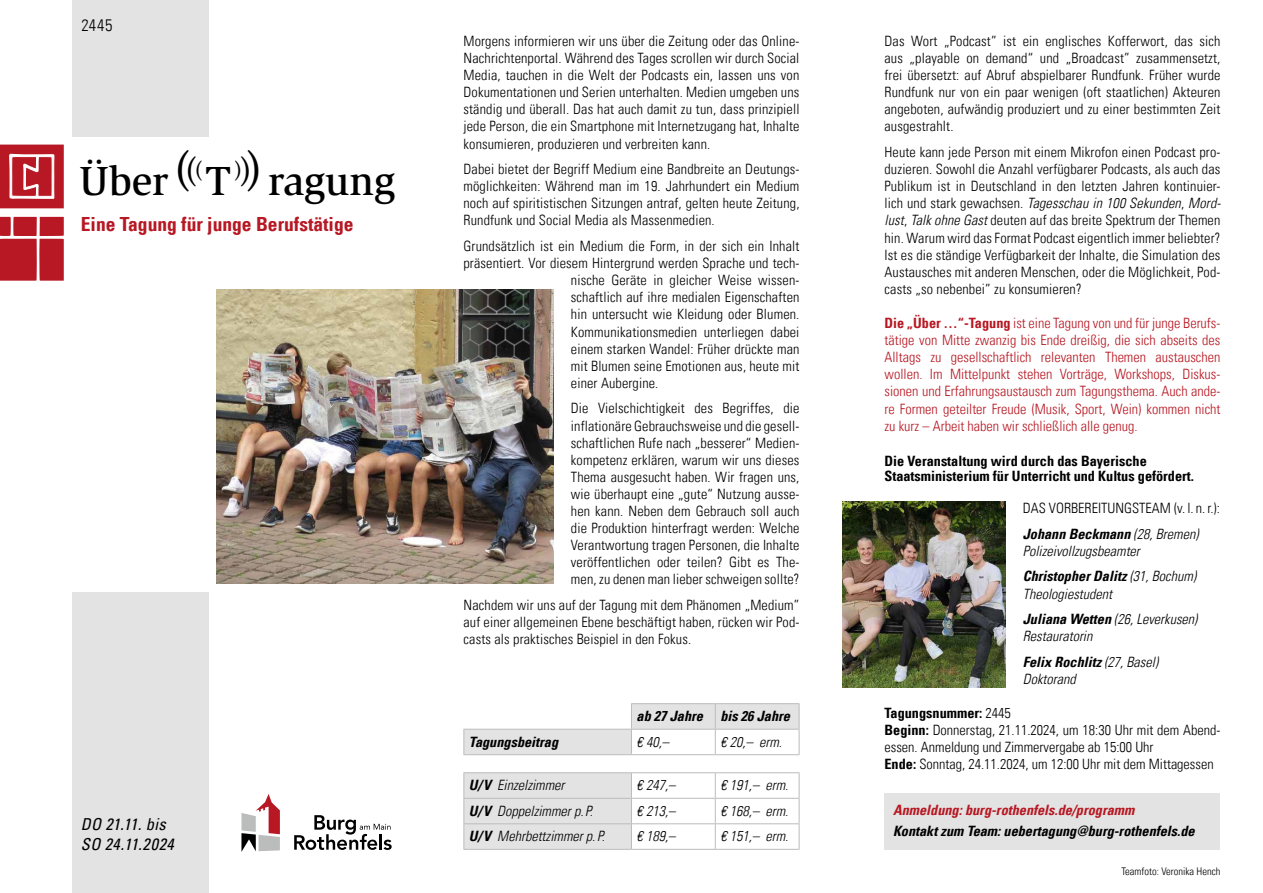
<style>
.page{position:relative;width:1263px;height:893px;background:#fff}
.page>*{position:absolute;margin:0;border:0;box-sizing:border-box;transform-origin:0 0}
.t1{font:500 41.85px "Slimbach";letter-spacing:-.005em;color:#000}
.t2{font:21.6px "Palatino";color:#000}
.t3{font:700 condensed 19.5px "Univers LT";color:#b71823}
.t4{font:italic condensed 16.5px/19.5px "Univers LT";letter-spacing:.02em;color:#000}
.t5{font:300 condensed 16.5px "Univers LT";color:#000}
.t6{font:300 condensed 14.25px/17.1px "Univers LT";letter-spacing:.01em;color:#000;text-align:justify}
.t7{font:300 condensed 14.25px/17.1px "Univers LT";color:#b71823;text-align:justify}
.t8{font:italic 300 condensed 14.25px/25.7px "Univers LT";color:#000}
.t9{font:700 condensed 14.25px/15px "Univers LT";color:#000}
.t10{font:italic 700 condensed 14.25px "Univers LT";color:#000}
.t11{font:italic 700 condensed 14.25px "Univers LT";color:#b71823}
.t12{font:300 condensed 10.5px "Univers LT";color:#000}
.s1{font-size:32.4px}
.s2{font-size:44.55px}
.s3{font-weight:700}
.s4{font-style:italic}
.s5{font-weight:700;font-style:italic}
</style>
<div class="page">
<div style="left:72px;top:0;width:136px;height:136px;background:#e3e3e3"></div>
<svg style="left:0;top:145px;width:64px;height:136px;background:#c4424b"></svg>
<div style="left:884px;top:793px;width:336px;height:57px;background:#e3e3e3"></div>
<img style="left:217px;top:289px;width:337px;height:295px">
<svg style="left:294px;top:815px;width:98px;height:35px"></svg>
<svg style="left:241px;top:794px;width:39px;height:58px"></svg>
<svg style="left:463px;top:704px;width:337px;height:51px"></svg>
<hr style="left:631px;top:703px;width:84px;height:1px;background:#bbbcbc">
<hr style="left:715px;top:703px;width:84px;height:1px;background:#bbbcbc">
<hr style="left:463px;top:729px;width:168px;height:1px;background:#bbbcbc">
<hr style="left:631px;top:729px;width:84px;height:1px;background:#bbbcbc">
<hr style="left:715px;top:729px;width:84px;height:1px;background:#bbbcbc">
<hr style="left:463px;top:754px;width:168px;height:1px;background:#bbbcbc">
<hr style="left:631px;top:754px;width:84px;height:1px;background:#bbbcbc">
<hr style="left:715px;top:754px;width:84px;height:1px;background:#bbbcbc">
<hr style="left:631px;top:798px;width:84px;height:1px;background:#bbbcbc">
<hr style="left:715px;top:798px;width:84px;height:1px;background:#bbbcbc">
<hr style="left:631px;top:823px;width:84px;height:1px;background:#bbbcbc">
<svg style="left:463px;top:773px;width:169px;height:76px;background:#e1e1e1"></svg>
<hr style="left:715px;top:823px;width:84px;height:1px;background:#bbbcbc">
<svg style="left:715px;top:773px;width:1px;height:76px"></svg>
<svg style="left:799px;top:773px;width:1px;height:76px"></svg>
<hr style="left:463px;top:849px;width:168px;height:1px;background:#bbbcbc">
<hr style="left:631px;top:849px;width:84px;height:1px;background:#bbbcbc">
<hr style="left:715px;top:849px;width:84px;height:1px;background:#bbbcbc">
<hr style="left:463px;top:772px;width:168px;height:1px;background:#bbbcbc">
<hr style="left:631px;top:772px;width:84px;height:1px;background:#bbbcbc">
<hr style="left:715px;top:772px;width:84px;height:1px;background:#bbbcbc">
<div style="left:72px;top:592px;width:136px;height:301px;background:#e3e3e3"></div>
<img style="left:842px;top:502px;width:164px;height:185px">
<p class="t5" style="left:82px;top:16px;width:32px">2445</p>
<h2 class="t2" style="left:234px;top:152px;width:28px">)<span class="s1">)</span><span class="s2">)</span></h2>
<h1 class="t1" style="left:80px;top:155px;width:317px">Über T ragung</h1>
<h3 class="t3" style="left:81px;top:212px;width:274px">Eine Tagung für junge Berufstätige</h3>
<p class="t4" style="left:81px;top:814px;width:94px">DO 21.11. bis<br>SO 24.11.2024</p>
<p class="t6" style="left:463px;top:32px;width:337px">Morgens informieren wir uns über die Zeitung oder das Online-Nachrichtenportal. Während des Tages scrollen wir durch Social Media, tauchen in die Welt der Podcasts ein, lassen uns von Dokumentationen und Serien unterhalten. Medien umgeben uns ständig und überall. Das hat auch damit zu tun, dass prinzipiell jede Person, die ein Smartphone mit Internetzugang hat, Inhalte konsumieren, produzieren und verbreiten kann.</p>
<p class="t6" style="left:463px;top:161px;width:337px">Dabei bietet der Begriff Medium eine Bandbreite an Deutungs&shy;möglichkeiten: Während man im 19. Jahrhundert ein Medium noch auf spiritistischen Sitzungen antraf, gelten heute Zeitung, Rundfunk und Social Media als Massenmedien.</p>
<p class="t6" style="left:463px;top:237px;width:337px">Grundsätzlich ist ein Medium die Form, in der sich ein Inhalt</p>
<p class="t6" style="left:463px;top:255px;width:337px">präsentiert. Vor diesem Hintergrund werden Sprache und tech-</p>
<p class="t6" style="left:571px;top:272px;width:230px">nische Geräte in gleicher Weise wissen-</p>
<p class="t6" style="left:571px;top:289px;width:230px">schaftlich auf ihre medialen Eigenschaften</p>
<p class="t6" style="left:571px;top:306px;width:230px">hin untersucht wie Kleidung oder Blumen.</p>
<p class="t6" style="left:571px;top:323px;width:230px">Kommunikationsmedien unterliegen dabei</p>
<p class="t6" style="left:571px;top:340px;width:230px">einem starken Wandel: Früher drückte man</p>
<p class="t6" style="left:571px;top:357px;width:230px">mit Blumen seine Emotionen aus, heute mit</p>
<p class="t6" style="left:571px;top:374px;width:89px">einer Aubergine.</p>
<p class="t6" style="left:571px;top:400px;width:230px">Die Vielschichtigkeit des Begriffes, die inflationäre Gebrauchsweise und die gesell&shy;schaftlichen Rufe nach „besserer“ Medien&shy;kompetenz erklären, warum wir uns dieses Thema ausgesucht haben. Wir fragen uns, wie überhaupt eine „gute“ Nutzung ausse&shy;hen kann. Neben dem Gebrauch soll auch die Produktion hinterfragt werden: Welche Verantwortung tragen Personen, die Inhalte veröffentlichen oder teilen? Gibt es The&shy;men, zu denen man lieber schweigen sollte?</p>
<p class="t6" style="left:463px;top:596px;width:337px">Nachdem wir uns auf der Tagung mit dem Phänomen „Medium” auf einer allgemeinen Ebene beschäftigt haben, rücken wir Pod&shy;casts als praktisches Beispiel in den Fokus.</p>
<p class="t10" style="left:636px;top:707px;width:155px">ab 27 Jahre bis 26 Jahre</p>
<p class="t10" style="left:469px;top:733px;width:91px">Tagungsbeitrag</p>
<p class="t8" style="left:636px;top:729px;width:34px">€ 40,–</p>
<p class="t8" style="left:720px;top:729px;width:63px">€ 20,– erm.</p>
<p class="t8" style="left:469px;top:772px;width:97px"><span class="s3">U/V</span> Einzelzimmer</p>
<p class="t8" style="left:636px;top:772px;width:40px">€ 247,–</p>
<p class="t8" style="left:720px;top:772px;width:70px">€ 191,– erm.</p>
<p class="t8" style="left:469px;top:798px;width:125px"><span class="s3">U/V</span> Doppelzimmer p. P.</p>
<p class="t8" style="left:636px;top:798px;width:40px">€ 213,–</p>
<p class="t8" style="left:720px;top:798px;width:70px">€ 168,– erm.</p>
<p class="t8" style="left:469px;top:823px;width:137px"><span class="s3">U/V</span> Mehrbettzimmer p. P.</p>
<p class="t8" style="left:636px;top:823px;width:40px">€ 189,–</p>
<p class="t8" style="left:720px;top:823px;width:70px">€ 151,– erm.</p>
<p class="t6" style="left:884px;top:32px;width:337px">Das Wort „Podcast” ist ein englisches Kofferwort, das sich aus „playable on demand“ und „Broadcast” zusammensetzt, frei übersetzt: auf Abruf abspielbarer Rundfunk. Früher wurde Rundfunk nur von ein paar wenigen (oft staatlichen) Akteuren angeboten, aufwändig produziert und zu einer bestimmten Zeit ausgestrahlt.</p>
<p class="t6" style="left:884px;top:143px;width:338px">Heute kann jede Person mit einem Mikrofon einen Podcast pro&shy;duzieren. Sowohl die Anzahl verfügbarer Podcasts, als auch das Publikum ist in Deutschland in den letzten Jahren kontinuier&shy;lich und stark gewachsen. <span class="s4">Tagesschau in 100 Sekunden</span>, <span class="s4">Mord&shy;lust</span>, <span class="s4">Talk ohne Gast</span> deuten auf das breite Spektrum der Themen hin. Warum wird das Format Podcast eigentlich immer beliebter?<br>Ist es die ständige Verfügbarkeit der Inhalte, die Simulation des Austausches mit anderen Menschen, oder die Möglichkeit, Pod&shy;casts „so nebenbei” zu konsumieren?</p>
<p class="t7" style="left:884px;top:314px;width:337px"><span class="s3">Die „Über …“-Tagung</span> ist eine Tagung von und für junge Berufs&shy;tätige von Mitte zwanzig bis Ende dreißig, die sich abseits des Alltags zu gesellschaftlich relevanten Themen austauschen wollen. Im Mittelpunkt stehen Vorträge, Workshops, Diskus&shy;sionen und Erfahrungsaustausch zum Tagungsthema. Auch ande&shy;re Formen geteilter Freude (Musik, Sport, Wein) kommen nicht zu kurz – Arbeit haben wir schließlich alle genug.</p>
<p class="t9" style="left:884px;top:453px;width:311px">Die Veranstaltung wird durch das Bayerische<br>Staatsministerium für Unterricht und Kultus gefördert.</p>
<p class="t6" style="left:1023px;top:495px;width:199px;line-height:25.7px">DAS VORBEREITUNGSTEAM (v. l. n. r.):<br><span class="s5">Johann Beckmann</span> <span class="s4">(28, Bremen)</span></p>
<p class="t8" style="left:1023px;top:538px;width:175px">Polizeivollzugsbeamter<br><span class="s3">Christopher Dalitz</span> (31, Bochum)</p>
<p class="t8" style="left:1023px;top:581px;width:176px">Theologiestudent<br><span class="s3">Juliana Wetten</span> (26, Leverkusen)</p>
<p class="t8" style="left:1023px;top:623px;width:137px">Restauratorin<br><span class="s3">Felix Rochlitz</span> (27, Basel)</p>
<p class="t8" style="left:1023px;top:666px;width:55px">Doktorand</p>
<p class="t6" style="left:884px;top:704px;width:337px;text-align:left"><span class="s3">Tagungsnummer:</span> 2445<br><span class="s3">Beginn:</span> Donnerstag, 21.11.2024, um 18:30 Uhr mit dem Abend&shy;essen. Anmeldung und Zimmervergabe ab 15:00 Uhr<br><span class="s3">Ende:</span> Sonntag, 24.11.2024, um 12:00 Uhr mit dem Mittagessen</p>
<p class="t11" style="left:893px;top:801px;width:243px">Anmeldung: burg-rothenfels.de/programm</p>
<p class="t10" style="left:893px;top:822px;width:303px">Kontakt zum Team: uebertagung@burg-rothenfels.de</p>
<p class="t12" style="left:1121px;top:865px;width:101px">Teamfoto: Veronika Hench</p>
</div>
